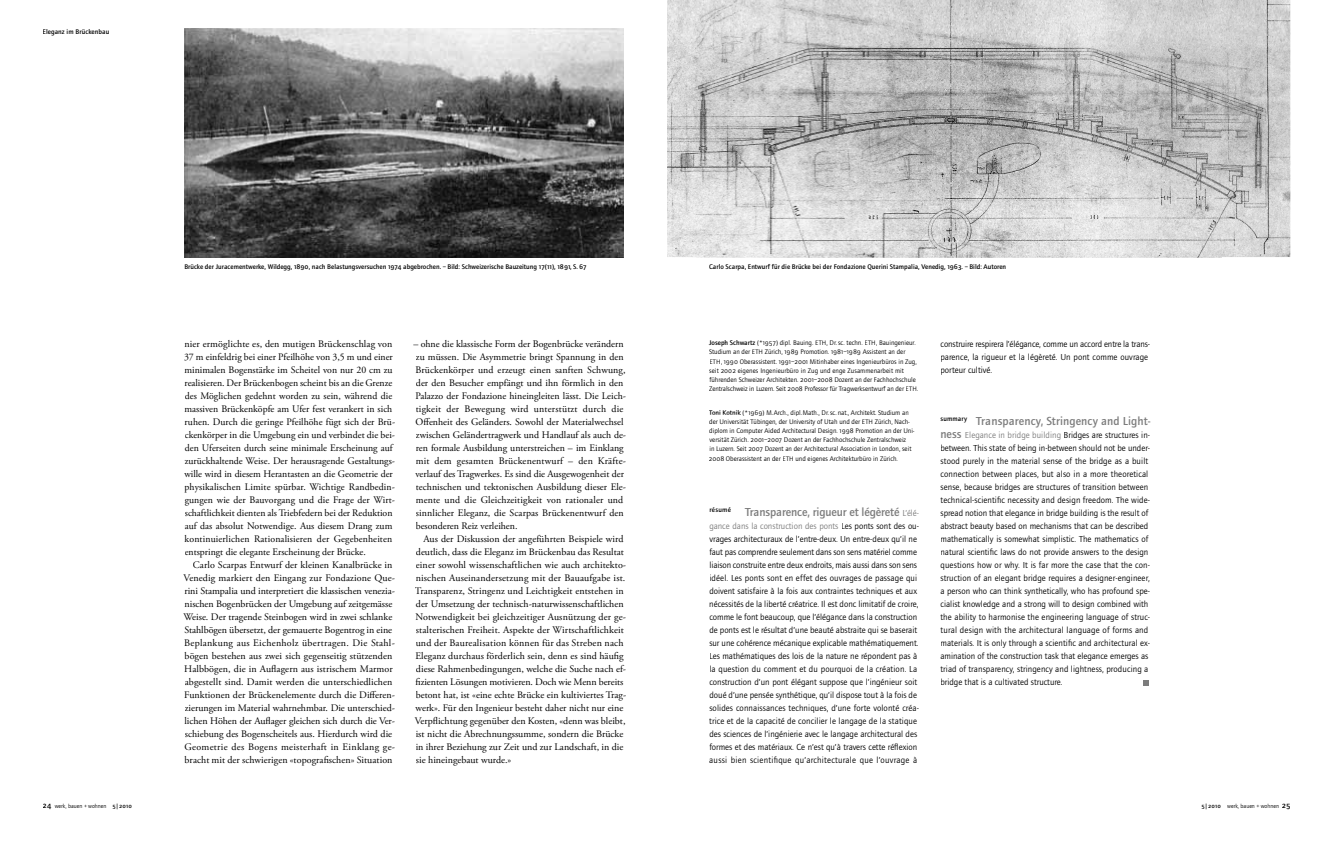
<style>
.page{position:relative;width:1333px;height:842px;background:#fff}
.page>*{position:absolute;margin:0;border:0;box-sizing:border-box;transform-origin:0 0}
.t1{font:500 12px "Foundry Journal";letter-spacing:-.01em;color:#7c7c7c}
.t2{font:500 12px "Foundry Journal";letter-spacing:.01em;color:#7c7c7c}
.t3{font:10px/13px "Adobe Garamond Pro";color:#000}
.t4{font:9px/13px "Foundry Journal";color:#000}
.t5{font:7px/9.2px "Foundry Journal";color:#000}
.t6{font:500 7px "Foundry Journal";color:#000}
.t7{font:6px "Foundry Journal";color:#000}
.s1{font-weight:500}
.s2{font-size:6.8px}
.s3{font-weight:400;font-size:9px}
.s4{color:#7c7c7c}
.s5{font-weight:500;font-size:12px;color:#7c7c7c}
.s6{font-weight:500;font-size:8px}
</style>
<div class="page">
<svg style="left:1143px;top:680px;width:5px;height:5px"></svg>
<img style="left:184px;top:28px;width:440px;height:229px">
<img style="left:667px;top:0;width:623px;height:257px">
<img style="left:1224px;top:29px;width:65px;height:6px">
<p class="t6" style="left:43px;top:27px;width:68px">Eleganz im Brückenbau</p>
<p class="t6" style="left:184px;top:263px;width:404px">Brücke der Juracementwerke, Wildegg, 1890, nach Belastungsversuchen 1974 abgebrochen. – Bild: Schweizerische Bauzeitung 17(11), 1891, S. 67</p>
<p class="t6" style="left:709px;top:263px;width:299px">Carlo Scarpa, Entwurf für die Brücke bei der Fondazione Querini Stampalia, Venedig, 1963. – Bild: Autoren</p>
<p class="t3" style="left:184px;top:338px;width:213px">nier ermöglichte es, den mutigen Brückenschlag von 37 m einfeldrig bei einer Pfeilhöhe von 3,5 m und einer minimalen Bogenstärke im Scheitel von nur 20 cm zu realisieren. Der Brückenbogen scheint bis an die Grenze des Möglichen gedehnt worden zu sein, während die massiven Brückenköpfe am Ufer fest verankert in sich ruhen. Durch die geringe Pfeilhöhe fügt sich der Brü&shy;ckenkörper in die Umgebung ein und verbindet die bei&shy;den Uferseiten durch seine minimale Erscheinung auf zurückhaltende Weise. Der herausragende Gestaltungs&shy;wille wird in diesem Herantasten an die Geometrie der physikalischen Limite spürbar. Wichtige Randbedin&shy;gungen wie der Bauvorgang und die Frage der Wirt&shy;schaftlichkeit dienten als Triebfedern bei der Reduktion auf das absolut Notwendige. Aus diesem Drang zum kontinuierlichen Rationalisieren der Gegebenhei ten entspringt die elegante Erscheinung der Brücke.</p>
<p class="t3" style="left:183px;top:559px;width:213px;text-indent:10px">Carlo Scarpas Entwurf der kleinen Kanalbrücke in Venedig markiert den Eingang zur Fondazione Que&shy;rini Stampalia und interpretiert die klassischen venezia&shy;nischen Bogenbrücken der Umgebung auf zeitgemässe Weise. Der tragende Steinbogen wird in zwei schlanke Stahlbögen übersetzt, der gemauerte Bogentrog in eine Beplankung aus Eichenholz übertragen. Die Stahl&shy;bögen bestehen aus zwei sich gegenseitig stützenden Halbbögen, die in Auflagern aus istrischem Marmor abgestellt sind. Damit werden die unterschiedlichen Funktionen der Brückenelemente durch die Differen&shy;zierungen im Material wahrnehmbar. Die unterschied&shy;lichen Höhen der Auflager gleichen sich durch die Ver&shy;schiebung des Bogenscheitels aus. Hierdurch wird die Geometrie des Bogens meisterhaft in Einklang ge&shy;bracht mit der schwierigen «topografischen» Situation</p>
<p class="t3" style="left:413px;top:338px;width:214px">– ohne die klassische Form der Bogenbrücke verändern zu müssen. Die Asymmetrie bringt Spannung in den Brückenkörper und erzeugt einen sanften Schwung, der den Besucher empfängt und ihn förmlich in den Palazzo der Fondazione hineingleiten lässt. Die Leich&shy;tigkeit der Bewegung wird unterstützt durch die Offenheit des Geländers. Sowohl der Materialwechsel zwischen Geländertragwerk und Handlauf als auch de&shy;ren formale Ausbildung unterstreichen – im Einklang mit dem gesamten Brückenentwurf – den Kräfte&shy;verlauf des Tragwerkes. Es sind die Ausgewogenheit der technischen und tektonischen Ausbildung dieser Ele&shy;mente und die Gleichzeitigkeit von rationaler und sinnlicher Eleganz, die Scarpas Brückenentwurf den besonderen Reiz verleihen.</p>
<p class="t3" style="left:414px;top:533px;width:213px;text-indent:9px">Aus der Diskussion der angeführten Beispiele wird deutlich, dass die Eleganz im Brückenbau das Resultat einer sowohl wissenschaftlichen wie auch architekto&shy;nischen Auseinandersetzung mit der Bauaufgabe ist.<br>Transparenz, Stringenz und Leichtigkeit entstehen in der Umsetzung der technisch-naturwissenschaftlichen Notwendigkeit bei gleichzeitiger Ausnützung der ge&shy;stalterischen Freiheit. Aspekte der Wirtschaftlichkeit und der Baurealisation können für das Streben nach Eleganz durchaus förderlich sein, denn es sind häufig diese Rahmenbedingungen, welche die Suche nach ef&shy;fizienten Lösungen motivieren. Doch wie Menn bereits betont hat, ist «eine echte Brücke ein kultiviertes Trag&shy;werk». Für den Ingenieur besteht daher nicht nur eine Verpflichtung gegenüber den Kosten, «denn was bleibt, ist nicht die Abrechnungssumme, sondern die Brücke in ihrer Beziehung zur Zeit und zur Landschaft, in die sie hineingebaut wurde.»</p>
<p class="t5" style="left:709px;top:338px;width:211px"><span class="s1">Joseph Schwartz</span> (*1957) dipl. Bauing. <span class="s2">ETH</span>, Dr. sc. techn. <span class="s2">ETH</span>, Bauingenieur.<br>Studium an der <span class="s2">ETH</span> Zürich, 1989 Promotion. 1981–1989 Assistent an der <span class="s2">ETH</span>, 1990 Oberassistent. 1991–2001 Mitinhaber eines Ingenieurbüros in Zug, seit 2002 eigenes Ingenieurbüro in Zug und enge Zusammenarbeit mit führenden Schweizer Architekten. 2001–2008 Dozent an der Fachhochschule Zentralschweiz in Luzern. Seit 2008 Professor für Tragwerksentwurf an der <span class="s2">ETH</span>.</p>
<p class="t5" style="left:709px;top:408px;width:207px"><span class="s1">Toni Kotnik</span> (*1969) M. Arch., dipl. Math., Dr. sc. nat., Architekt. Studium an der Universität Tübingen, der University of Utah und der <span class="s2">ETH</span> Zürich, Nach&shy;diplom in Computer Aided Architectural Design. 1998 Promotion an der Uni&shy;versität Zürich. 2001–2007 Dozent an der Fachhochschule Zentralschweiz<br>in Luzern. Seit 2007 Dozent an der Architectural Association in London, seit 2008 Oberassistent an der <span class="s2">ETH</span> und eigenes Architekturbüro in Zürich.</p>
<p class="t1" style="left:709px;top:505px;width:211px"><sup>résumé</sup> Transparence, rigueur et légèreté <span class="s3">L’élé-</span></p>
<p class="t4" style="left:709px;top:520px;width:211px"><span class="s4">gance dans la construction des ponts</span> Les ponts sont des ou&shy;vrages architecturaux de l’entre-deux. Un entre-deux qu’il ne faut pas comprendre seulement dans son sens matériel comme liaison construite entre deux endroits, mais aussi dans son sens idéel. Les ponts sont en effet des ouvrages de passage qui doivent satisfaire à la fois aux contraintes techniques et aux nécessités de la liberté créatrice. Il est donc limitatif de croire, comme le font beaucoup, que l’élégance dans la construction de ponts est le résultat d’une beauté abstraite qui se baserait sur une cohérence mécanique explicable mathématiquement.<br>Les mathématiques des lois de la nature ne répondent pas à la question du comment et du pourquoi de la création. La construction d’un pont élégant suppose que l’ingénieur soit doué d’une pensée synthétique, qu’il dispose tout à la fois de solides connaissances techniques, d’une forte volonté créa&shy;trice et de la capacité de concilier le langage de la statique des sciences de l’ingénierie avec le langage architectural des formes et des matériaux. Ce n’est qu’à travers cette réflexion aussi bien scientifique qu’architecturale que l’ouvrage à</p>
<p class="t4" style="left:940px;top:338px;width:211px">construire respirera l’élégance, comme un accord entre la trans&shy;parence, la rigueur et la légèreté. Un pont comme ouvrage porteur cultivé.</p>
<p class="t2" style="left:940px;top:414px;width:211px"><sup>summary</sup> Transparency, Stringency and Light-</p>
<p class="t4" style="left:940px;top:429px;width:211px"><span class="s5">ness</span> <span class="s4">Elegance in bridge building</span> Bridges are structures in&shy;between. This state of being in-between should not be under&shy;stood purely in the material sense of the bridge as a built connection between places, but also in a more theoretical sense, because bridges are structures of transition between technical-scientific necessity and design freedom. The wide&shy;spread notion that elegance in bridge building is the result of abstract beauty based on mechanisms that can be described mathematically is somewhat simplistic. The mathematics of natural scientific laws do not provide answers to the design questions how or why. It is far more the case that the con&shy;struction of an elegant bridge requires a designer-engineer, a person who can think synthetically, who has profound spe&shy;cialist knowledge and a strong will to design combined with the ability to harmonise the engineering language of struc&shy;tural design with the architectural language of forms and materials. It is only through a scientific and architectural ex&shy;amination of the construction task that elegance emerges as triad of transparency, stringency and lightness, producing a bridge that is a cultivated structure.</p>
<p class="t7" style="left:43px;top:803px;width:91px"><span class="s6">24</span> werk, bauen + wohnen <span class="s1">5|2010</span></p>
<p class="t7" style="left:1201px;top:803px;width:90px"><span class="s1">5|2010</span> werk, bauen + wohnen <span class="s6">25</span></p>
</div>
